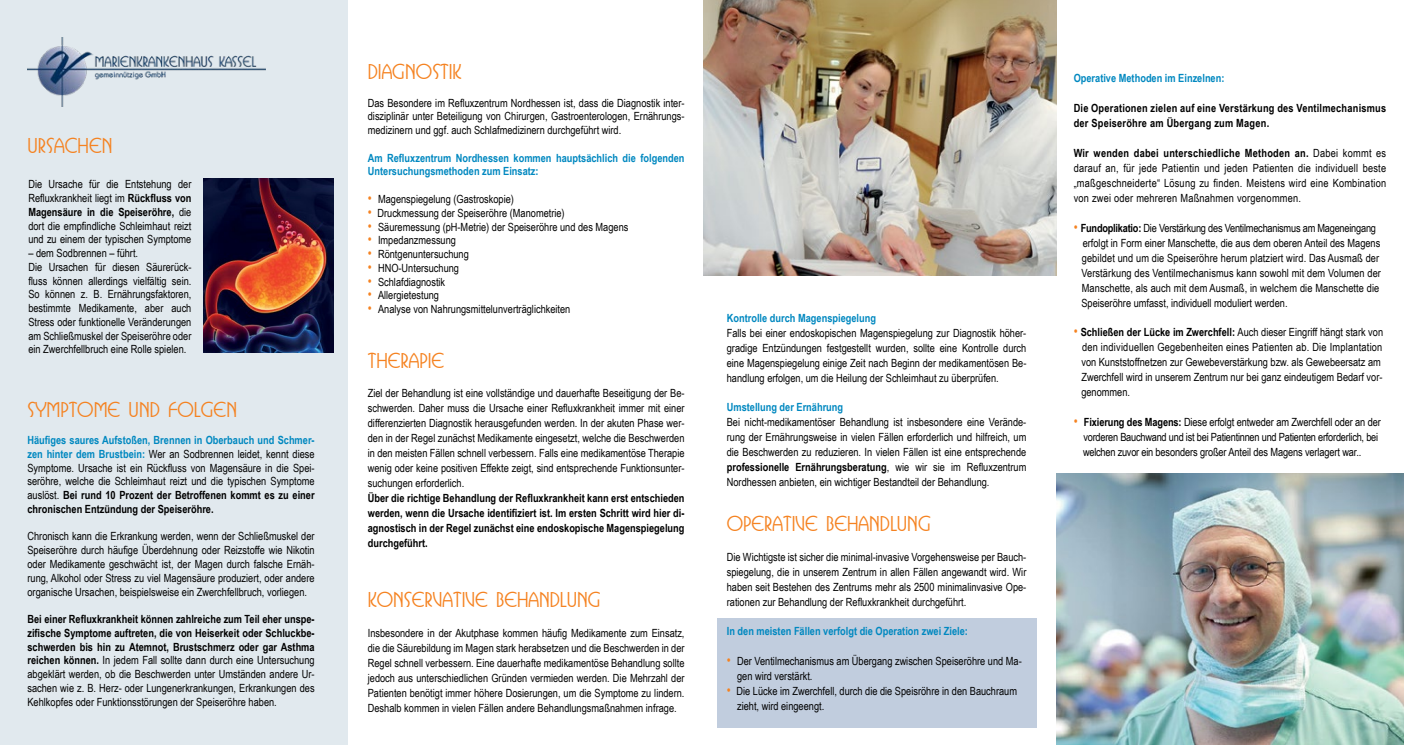
<style>
.page{position:relative;width:1404px;height:745px;background:#fff}
.page>*{position:absolute;margin:0;border:0;box-sizing:border-box;transform-origin:0 0}
.t1{font:500 20px "Busorama IT Cby BT";color:#f58220}
.t2{font:11.25px/15px "Arial Narrow";color:#000;text-align:justify}
.t3{font:700 11.25px/15px "Arial Narrow";letter-spacing:.02em;color:#000;text-align:justify}
.t4{font:700 11.25px/13.8px "Arial Narrow";color:#0088c0}
.s1{font-weight:700}
.s2{font-weight:700;color:#0088c0}
.s3{font-size:13.75px;color:#f58220}
</style>
<div class="page">
<div style="left:717px;top:618px;width:319px;height:109px;background:#c1cdde"></div>
<div style="left:0;top:0;width:347px;height:744px;background:#e1e9ee"></div>
<img style="left:27px;top:37px;width:238px;height:69px">
<img style="left:703px;top:0;width:353px;height:275px">
<img style="left:1056px;top:473px;width:347px;height:271px">
<img style="left:204px;top:178px;width:129px;height:175px">
<h1 class="t1" style="left:27px;top:133px;width:87px">URSACHEN</h1>
<p class="t2" style="left:28px;top:177px;width:164px;line-height:13.8px">Die Ursache für die Entstehung der Refluxkrankheit liegt im <span class="s1">Rückfluss von Magensäure in die Speiseröhre,</span> die dort die empfindliche Schleimhaut reizt und zu einem der typischen Symptome</p>
<p class="t2" style="left:28px;top:245px;width:164px;line-height:13.8px;text-align:left">– dem Sodbrennen – führt.<br>Die Ursachen für diesen Säurerück&shy;fluss können allerdings vielfältig sein.<br>So können z. B. Ernährungsfaktoren, bestimmte Medikamente, aber auch Stress oder funktionelle Veränderungen am Schließmuskel der Speiseröhre oder ein Zwerchfellbruch eine Rolle spielen.</p>
<h1 class="t1" style="left:27px;top:397px;width:211px">SYMPTOME UND FOLGEN</h1>
<p class="t2" style="left:27px;top:432px;width:289px;line-height:13.8px"><span class="s2">Häufiges saures Aufstoßen, Brennen in Oberbauch und Schmer&shy;zen hinter dem Brustbein:</span> Wer an Sodbrennen leidet, kennt diese Symptome. Ursache ist ein Rückfluss von Magensäure in die Spei&shy;seröhre, welche die Schleimhaut reizt und die typischen Symptome auslöst. <span class="s1">Bei rund 10 Prozent der Betroffenen kommt es zu einer chronischen Entzündung der Speiseröhre.</span></p>
<p class="t2" style="left:27px;top:529px;width:289px;line-height:13.8px">Chronisch kann die Erkrankung werden, wenn der Schließmuskel der Speiseröhre durch häufige Überdehnung oder Reizstoffe wie Nikotin oder Medikamente geschwächt ist, der Magen durch falsche Ernäh&shy;rung, Alkohol oder Stress zu viel Magensäure produziert, oder andere organische Ursachen, beispielsweise ein Zwerchfellbruch, vorliegen.</p>
<p class="t2" style="left:27px;top:611px;width:289px;line-height:13.8px"><span class="s1">Bei einer Refluxkrankheit können zahlreiche zum Teil eher unspe&shy;zifische Symptome auftreten, die von Heiserkeit oder Schluckbe&shy;schwerden bis hin zu Atemnot, Brustschmerz oder gar Asthma reichen können.</span> In jedem Fall sollte dann durch eine Untersuchung abgeklärt werden, ob die Beschwerden unter Umständen andere Ur&shy;sachen wie z. B. Herz- oder Lungenerkrankungen, Erkrankungen des Kehlkopfes oder Funktionsstörungen der Speiseröhre haben.</p>
<h1 class="t1" style="left:368px;top:60px;width:95px">DIAGNOSTIK</h1>
<p class="t2" style="left:368px;top:95px;width:318px;line-height:13.8px">Das Besondere im Refluxzentrum Nordhessen ist, dass die Diagnostik inter&shy;disziplinär unter Beteiligung von Chirurgen, Gastroenterologen, Ernährungs&shy;medizinern und ggf. auch Schlafmedizinern durchgeführt wird.</p>
<p class="t4" style="left:368px;top:150px;width:318px">Am Refluxzentrum Nordhessen kommen hauptsächlich die folgenden<br>Untersuchungsmethoden zum Einsatz:</p>
<p class="t2" style="left:368px;top:191px;width:148px"><span class="s3">•</span> Magenspiegelung (Gastroskopie)</p>
<p class="t2" style="left:368px;top:205px;width:198px"><span class="s3">•</span> Druckmessung der Speiseröhre (Manometrie)</p>
<p class="t2" style="left:368px;top:218px;width:262px"><span class="s3">•</span> Säuremessung (pH-Metrie) der Speiseröhre und des Magens</p>
<p class="t2" style="left:368px;top:232px;width:90px"><span class="s3">•</span> Impedanzmessung</p>
<p class="t2" style="left:368px;top:246px;width:102px"><span class="s3">•</span> Röntgenuntersuchung</p>
<p class="t2" style="left:368px;top:260px;width:93px"><span class="s3">•</span> HNO-Untersuchung</p>
<p class="t2" style="left:368px;top:273px;width:79px"><span class="s3">•</span> Schlafdiagnostik</p>
<p class="t2" style="left:368px;top:287px;width:73px"><span class="s3">•</span> Allergietestung</p>
<p class="t2" style="left:368px;top:301px;width:204px"><span class="s3">•</span> Analyse von Nahrungsmittelunverträglichkeiten</p>
<h1 class="t1" style="left:368px;top:349px;width:78px">THERAPIE</h1>
<p class="t2" style="left:368px;top:385px;width:318px">Ziel der Behandlung ist eine vollständige und dauerhafte Beseitigung der Be&shy;schwerden. Daher muss die Ursache einer Refluxkrankheit immer mit einer differenzierten Diagnostik herausgefunden werden. In der akuten Phase wer&shy;den in der Regel zunächst Medikamente eingesetzt, welche die Beschwerden in den meisten Fällen schnell verbessern. Falls eine medikamentöse Therapie wenig oder keine positiven Effekte zeigt, sind entsprechende Funktionsunter&shy;suchungen erforderlich.</p>
<p class="t3" style="left:368px;top:489px;width:318px">Über die richtige Behandlung der Refluxkrankheit kann erst entschieden werden, wenn die Ursache identifiziert ist. Im ersten Schritt wird hier di&shy;agnostisch in der Regel zunächst eine endoskopische Magenspiegelung durchgeführt.</p>
<h1 class="t1" style="left:368px;top:587px;width:234px">KONSERVATIVE BEHANDLUNG</h1>
<p class="t2" style="left:368px;top:625px;width:318px">Insbesondere in der Akutphase kommen häufig Medikamente zum Einsatz, die die Säurebildung im Magen stark herabsetzen und die Beschwerden in der Regel schnell verbessern. Eine dauerhafte medikamentöse Behandlung sollte jedoch aus unterschiedlichen Gründen vermieden werden. Die Mehrzahl der Patienten benötigt immer höhere Dosierungen, um die Symptome zu lindern.<br>Deshalb kommen in vielen Fällen andere Behandlungsmaßnahmen infrage.</p>
<p class="t4" style="left:726px;top:310px;width:151px">Kontrolle durch Magenspiegelung</p>
<p class="t2" style="left:726px;top:325px;width:301px">Falls bei einer endoskopischen Magenspiegelung zur Diagnostik höher&shy;gradige Entzündungen festgestellt wurden, sollte eine Kontrolle durch eine Magenspiegelung einige Zeit nach Beginn der medikamentösen Be&shy;handlung erfolgen, um die Heilung der Schleimhaut zu überprüfen.</p>
<p class="t4" style="left:726px;top:399px;width:118px">Umstellung der Ernährung</p>
<p class="t2" style="left:726px;top:414px;width:301px">Bei nicht-medikamentöser Behandlung ist insbesondere eine Verände&shy;rung der Ernährungsweise in vielen Fällen erforderlich und hilfreich, um die Beschwerden zu reduzieren. In vielen Fällen ist eine entsprechende <span class="s1">professionelle Ernährungsberatung</span>, wie wir sie im Refluxzentrum Nordhessen anbieten, ein wichtiger Bestandteil der Behandlung.</p>
<h1 class="t1" style="left:726px;top:511px;width:205px">OPERATIVE BEHANDLUNG</h1>
<p class="t2" style="left:726px;top:549px;width:301px">Die Wichtigste ist sicher die minimal-invasive Vorgehensweise per Bauch&shy;spiegelung, die in unserem Zentrum in allen Fällen angewandt wird. Wir haben seit Bestehen des Zentrums mehr als 2500 minimalinvasive Ope&shy;rationen zur Behandlung der Refluxkrankheit durchgeführt.</p>
<p class="t4" style="left:726px;top:623px;width:242px">In den meisten Fällen verfolgt die Operation zwei Ziele:</p>
<p class="t2" style="left:737px;top:652px;width:286px;text-indent:-10px"><span class="s3">•</span> Der Ventilmechanismus am Übergang zwischen Speiseröhre und Ma&shy;gen wird verstärkt.</p>
<p class="t2" style="left:737px;top:682px;width:281px;text-indent:-10px"><span class="s3">•</span> Die Lücke im Zwerchfell, durch die die Speisröhre in den Bauchraum zieht, wird eingeengt.</p>
<p class="t4" style="left:1073px;top:70px;width:152px">Operative Methoden im Einzelnen:</p>
<p class="t3" style="left:1073px;top:100px;width:314px">Die Operationen zielen auf eine Verstärkung des Ventilmechanismus der Speiseröhre am Übergang zum Magen.</p>
<p class="t2" style="left:1073px;top:145px;width:314px"><span class="s1">Wir wenden dabei unterschiedliche Methoden an.</span> Dabei kommt es darauf an, für jede Patientin und jeden Patienten die individuell beste „maßgeschneiderte“ Lösung zu finden. Meistens wird eine Kombination von zwei oder mehreren Maßnahmen vorgenommen.</p>
<p class="t2" style="left:1081px;top:220px;width:301px;text-align:left;text-indent:-8px"><span class="s3">•</span> <span class="s1">Fundoplikatio:</span> Die Verstärkung des Ventilmechanismus am Mageneingang erfolgt in Form einer Manschette, die aus dem oberen Anteil des Magens gebildet und um die Speiseröhre herum platziert wird. Das Ausmaß der Verstärkung des Ventilmechanismus kann sowohl mit dem Volumen der Manschette, als auch mit dem Ausmaß, in welchem die Manschette die Speiseröhre umfasst, individuell moduliert werden.</p>
<p class="t2" style="left:1081px;top:324px;width:303px;text-align:left;text-indent:-8px"><span class="s3">•</span> <span class="s1">Schließen der Lücke im Zwerchfell:</span> Auch dieser Eingriff hängt stark von den individuellen Gegebenheiten eines Patienten ab. Die Implantation von Kunststoffnetzen zur Gewebeverstärkung bzw. als Gewebeersatz am Zwerchfell wird in unserem Zentrum nur bei ganz eindeutigem Bedarf vor&shy;genommen.</p>
<p class="t2" style="left:1082px;top:414px;width:299px;text-align:left;text-indent:-9px"><span class="s3">•</span> <span class="s1">Fixierung des Magens:</span> Diese erfolgt entweder am Zwerchfell oder an der vorderen Bauchwand und ist bei Patientinnen und Patienten erforderlich, bei welchen zuvor ein besonders großer Anteil des Magens verlagert war..</p>
</div>
